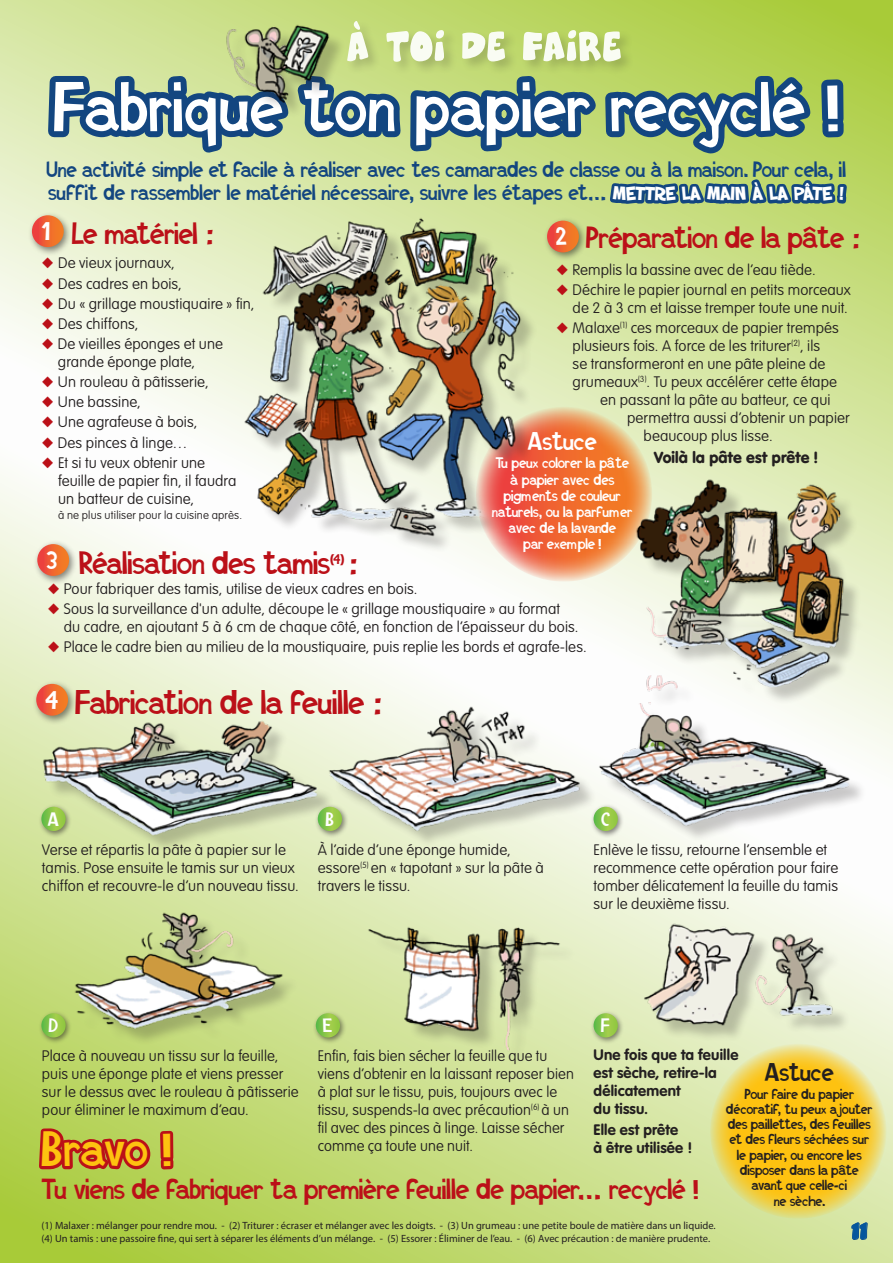
<style>
.page{position:relative;width:893px;height:1263px;background:#fff}
.page>*{position:absolute;margin:0;border:0;box-sizing:border-box;transform-origin:0 0}
.t1{font:61.5px "Trobo";letter-spacing:.025em;color:#fff}
.t2{font:52.5px "Cheeseburger";letter-spacing:-.01em;color:#f9fcf3}
.t3{font:43.5px "Trobo";letter-spacing:.01em;color:#fec210}
.t4{font:30px "Trobo";color:#bb1018}
.t5{font:30px "Cheeseburger";color:#05569d}
.t6{font:28.5px "Trobo";color:#bb1018}
.t7{font:27px "Trobo";letter-spacing:-.01em;color:#bb1018}
.t8{font:25.5px "Trobo";color:#bb1018}
.t9{font:22.5px "Trobo";color:#231f20}
.t10{font:22.5px "Trobo";color:#fff}
.t11{font:22.35px "Trobo";color:#fff}
.t12{font:19.5px/23.4px "Trobo";letter-spacing:.005em;color:#134680}
.t13{font:17.1px "Trobo";color:#fff}
.t14{font:900 15.75px "VAG Rounded";letter-spacing:.01em;color:#231f20}
.t15{font:100 15px/18px "VAG Rounded";letter-spacing:.005em;color:#231f20}
.t16{font:700 15px/18px "VAG Rounded";letter-spacing:.01em;color:#231f20}
.t17{font:13.5px/16.2px "Trobo";color:#fff;text-align:center}
.t18{font:12.75px/15.3px "Trobo";letter-spacing:.01em;color:#231f20;text-align:center}
.t19{font:12.3px "Trobo";color:#bb1018}
.t20{font:100 11.25px "VAG Rounded";letter-spacing:.015em;color:#231f20}
.t21{font:10.5px/12.6px "Myriad Pro";color:#231f20}
.s1{font-family:"SF Slapstick Comic";font-weight:700;color:#fff}
.s2{color:#bb1018}
</style>
<div class="page">
<svg style="left:42px;top:0;width:808px;height:129px"></svg>
<img style="left:0;top:129px;width:893px;height:1134px">
<div style="left:315px;top:803px;width:34px;height:35px;background:#231f20;opacity:.55"></div>
<svg style="left:318px;top:807px;width:24px;height:24px"></svg>
<div style="left:591px;top:803px;width:34px;height:35px;background:#231f20;opacity:.55"></div>
<svg style="left:594px;top:807px;width:24px;height:24px"></svg>
<div style="left:313px;top:1010px;width:34px;height:34px;background:#231f20;opacity:.55"></div>
<svg style="left:316px;top:1013px;width:24px;height:24px"></svg>
<div style="left:591px;top:1010px;width:34px;height:34px;background:#231f20;opacity:.55"></div>
<svg style="left:594px;top:1013px;width:24px;height:24px"></svg>
<div style="left:38px;top:1010px;width:34px;height:34px;background:#231f20;opacity:.55"></div>
<svg style="left:41px;top:1013px;width:25px;height:24px"></svg>
<div style="left:38px;top:803px;width:34px;height:35px;background:#231f20;opacity:.55"></div>
<svg style="left:41px;top:807px;width:25px;height:24px"></svg>
<img style="left:58px;top:16px;width:835px;height:138px">
<svg style="left:851px;top:1222px;width:17px;height:18px"></svg>
<p class="t2" style="left:345px;top:20px;width:277px">À TOI DE FAIRE</p>
<p class="t1" style="left:54px;top:69px;width:786px">Fabrique ton papier recyclé !</p>
<p class="t12" style="left:47px;top:158px;width:801px">Une activité simple et facile à réaliser avec tes camarades de classe ou à la maison. Pour cela, il suffit de rassembler le matériel nécessaire, suivre les étapes et… <span class="s1">METTRE LA MAIN À LA PÂTE !</span></p>
<p class="t7" style="left:72px;top:217px;width:144px">Le matériel :</p>
<p class="t15" style="left:42px;top:254px;width:134px"><span class="s2">◆</span> De vieux journaux,</p>
<p class="t15" style="left:42px;top:274px;width:141px"><span class="s2">◆</span> Des cadres en bois,</p>
<p class="t15" style="left:42px;top:294px;width:214px"><span class="s2">◆</span> Du « grillage moustiquaire » fin,</p>
<p class="t15" style="left:42px;top:315px;width:98px"><span class="s2">◆</span> Des chiffons,</p>
<p class="t15" style="left:58px;top:335px;width:167px;text-indent:-16px"><span class="s2">◆</span> De vieilles éponges et une grande éponge plate,</p>
<p class="t15" style="left:42px;top:373px;width:168px"><span class="s2">◆</span> Un rouleau à pâtisserie,</p>
<p class="t15" style="left:42px;top:393px;width:100px"><span class="s2">◆</span> Une bassine,</p>
<p class="t15" style="left:42px;top:413px;width:157px"><span class="s2">◆</span> Une agrafeuse à bois,</p>
<p class="t15" style="left:42px;top:433px;width:147px"><span class="s2">◆</span> Des pinces à linge…</p>
<p class="t15" style="left:58px;top:453px;width:180px;text-indent:-16px"><span class="s2">◆</span> Et si tu veux obtenir une feuille de papier fin, il faudra un batteur de cuisine,</p>
<p class="t20" style="left:58px;top:508px;width:186px">à ne plus utiliser pour la cuisine après.</p>
<p class="t11" style="left:42px;top:218px;width:10px">1</p>
<p class="t11" style="left:556px;top:223px;width:12px">2</p>
<p class="t7" style="left:586px;top:221px;width:276px">Préparation de la pâte :</p>
<p class="t15" style="left:557px;top:261px;width:260px"><span class="s2">◆</span> Remplis la bassine avec de l’eau tiède.</p>
<p class="t15" style="left:557px;top:281px;width:296px;text-align:right"><span class="s2">◆</span> Déchire le papier journal en petits morceaux de 2 à 3 cm et laisse tremper toute une nuit.</p>
<p class="t15" style="left:557px;top:319px;width:284px"><span class="s2">◆</span> Malaxe<sup>(1)</sup> ces morceaux de papier trempés</p>
<p class="t15" style="left:573px;top:337px;width:249px">plusieurs fois. A force de les triturer<sup>(2)</sup>, ils</p>
<p class="t15" style="left:573px;top:355px;width:254px">se transformeront en une pâte pleine de</p>
<p class="t15" style="left:573px;top:373px;width:266px">grumeaux<sup>(3)</sup>. Tu peux accélérer cette étape</p>
<p class="t15" style="left:600px;top:391px;width:232px">en passant la pâte au batteur, ce qui</p>
<p class="t15" style="left:627px;top:409px;width:224px">permettra aussi d’obtenir un papier</p>
<p class="t15" style="left:644px;top:427px;width:131px">beaucoup plus lisse.</p>
<p class="t14" style="left:654px;top:448px;width:165px">Voilà la pâte est prête !</p>
<p class="t10" style="left:528px;top:427px;width:71px">Astuce</p>
<p class="t17" style="left:492px;top:455px;width:142px">Tu peux colorer la pâte à papier avec des pigments de couleur naturels, ou la parfumer avec de la lavande<br>par exemple !</p>
<p class="t11" style="left:46px;top:546px;width:13px">3</p>
<p class="t6" style="left:80px;top:545px;width:252px">Réalisation des tamis</p>
<p class="t19" style="left:330px;top:552px;width:15px">(4)</p>
<p class="t6" style="left:349px;top:545px;width:11px">:</p>
<p class="t15" style="left:48px;top:580px;width:371px"><span class="s2">◆</span> Pour fabriquer des tamis, utilise de vieux cadres en bois.</p>
<p class="t15" style="left:64px;top:600px;width:516px;text-indent:-16px"><span class="s2">◆</span> Sous la surveillance d'un adulte, découpe le « grillage moustiquaire » au format du cadre, en ajoutant 5 à 6 cm de chaque côté, en fonction de l’épaisseur du bois.</p>
<p class="t15" style="left:48px;top:638px;width:540px"><span class="s2">◆</span> Place le cadre bien au milieu de la moustiquaire, puis replie les bords et agrafe-les.</p>
<p class="t4" style="left:75px;top:683px;width:309px">Fabrication de la feuille :</p>
<p class="t11" style="left:45px;top:686px;width:15px">4</p>
<p class="t13" style="left:48px;top:808px;width:13px">A</p>
<p class="t13" style="left:326px;top:808px;width:10px">B</p>
<p class="t13" style="left:601px;top:808px;width:10px">C</p>
<p class="t13" style="left:648px;top:736px;width:10px">C</p>
<p class="t15" style="left:42px;top:840px;width:258px">Verse et répartis la pâte à papier sur le tamis. Pose ensuite le tamis sur un vieux chiffon et recouvre-le d’un nouveau tissu.</p>
<p class="t15" style="left:318px;top:840px;width:227px">À l’aide d’une éponge humide, essore<sup>(5)</sup> en « tapotant » sur la pâte à travers le tissu.</p>
<p class="t15" style="left:594px;top:840px;width:246px">Enlève le tissu, retourne l’ensemble et recommence cette opération pour faire tomber délicatement la feuille du tamis sur le deuxième tissu.</p>
<p class="t13" style="left:49px;top:1015px;width:11px">D</p>
<p class="t13" style="left:323px;top:1015px;width:11px">E</p>
<p class="t13" style="left:601px;top:1015px;width:10px">F</p>
<p class="t15" style="left:42px;top:1046px;width:258px">Place à nouveau un tissu sur la feuille, puis une éponge plate et viens presser sur le dessus avec le rouleau à pâtisserie pour éliminer le maximum d’eau.</p>
<p class="t15" style="left:318px;top:1046px;width:258px">Enfin, fais bien sécher la feuille que tu viens d’obtenir en la laissant reposer bien à plat sur le tissu, puis, toujours avec le tissu, suspends-la avec précaution<sup>(6)</sup> à un fil avec des pinces à linge. Laisse sécher comme ça toute une nuit.</p>
<p class="t16" style="left:594px;top:1046px;width:146px">Une fois que ta feuille est sèche, retire-la délicatement<br>du tissu.</p>
<p class="t9" style="left:765px;top:1058px;width:71px">Astuce</p>
<p class="t18" style="left:726px;top:1086px;width:148px">Pour faire du papier décoratif, tu peux ajouter des paillettes, des feuilles et des fleurs séchées sur le papier, ou encore les disposer dans la pâte avant que celle-ci<br>ne sèche.</p>
<p class="t16" style="left:594px;top:1120px;width:100px">Elle est prête<br>à être utilisée !</p>
<p class="t3" style="left:42px;top:1122px;width:131px">Bravo !</p>
<p class="t8" style="left:42px;top:1173px;width:658px">Tu viens de fabriquer ta première feuille de papier… recyclé !</p>
<p class="t21" style="left:41px;top:1219px;width:676px">(1) Malaxer : mélanger pour rendre mou. - (2) Triturer : écraser et mélanger avec les doigts. - (3) Un grumeau : une petite boule de matière dans un liquide. (4) Un tamis : une passoire fine, qui sert à séparer les éléments d’un mélange. - (5) Essorer : Éliminer de l’eau. - (6) Avec précaution : de manière prudente.</p>
<p class="t5" style="left:850px;top:1216px;width:18px">11</p>
</div>
